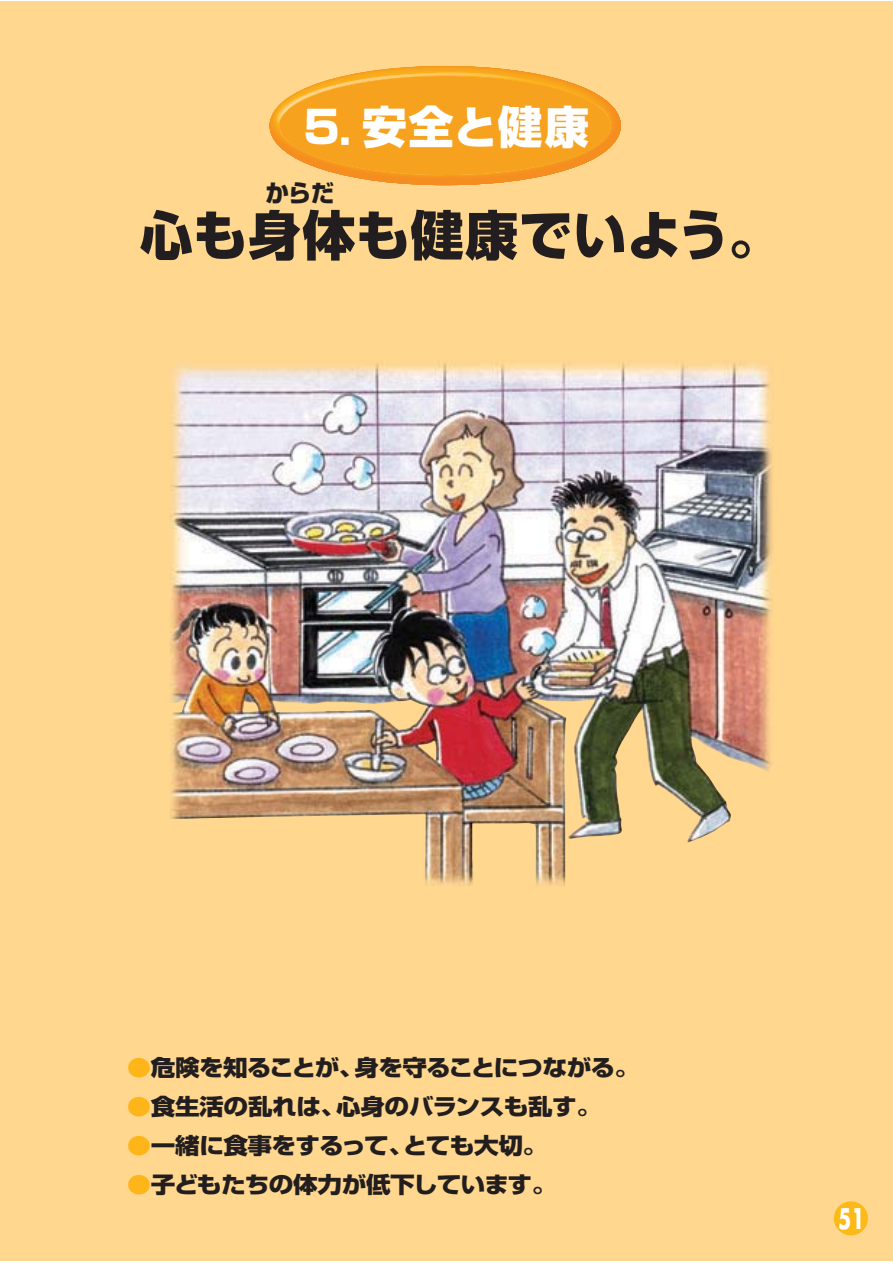
<style>
.page{position:relative;width:893px;height:1263px;background:#fff}
.page>*{position:absolute;margin:0;border:0;box-sizing:border-box;transform-origin:0 0}
.t1{font:53.25px "Shin Go heavy 90 msp RKSJ H";letter-spacing:.02em;color:#221e1f}
.t2{font:44.7px "Shin Go heavy 90 msp RKSJ H";letter-spacing:.02em;color:#fff}
.t3{font:700 27.75px "Futura";color:#fff;scale:.7 1}
.t4{font:23.4px "Shin Go heavy 90 msp RKSJ H";color:#221e1f}
.t5{font:22.35px "Shin Go heavy 90 msp RKSJ H";letter-spacing:-.025em;color:#221e1f;scale:1.1 1}
.s1{color:#fdb519}
</style>
<div class="page">
<div style="left:0;top:2px;width:893px;height:1259px;background:#ffd78f"></div>
<svg style="left:269px;top:66px;width:352px;height:119px"></svg>
<img style="left:170px;top:363px;width:603px;height:523px">
<div style="left:834px;top:1201px;width:34px;height:34px;background:#fdb918;border-radius:50%"></div>
<h2 class="t2" style="left:303px;top:111px;width:287px">5．安全と健康</h2>
<p class="t4" style="left:266px;top:184px;width:70px">からだ</p>
<h1 class="t1" style="left:140px;top:215px;width:643px">心も身体も健康でいよう。</h1>
<p class="t5" style="left:127px;top:1060px;width:467px"><span class="s1">●</span>危険を知ることが、身を守ることにつながる。</p>
<p class="t5" style="left:127px;top:1099px;width:433px"><span class="s1">●</span>食生活の乱れは、心身のバランスも乱す。</p>
<p class="t5" style="left:127px;top:1137px;width:384px"><span class="s1">●</span>一緒に食事をするって、とても大切。</p>
<p class="t5" style="left:127px;top:1176px;width:392px"><span class="s1">●</span>子どもたちの体力が低下しています。</p>
<p class="t3" style="left:838px;top:1206px;width:40px">51</p>
</div>
